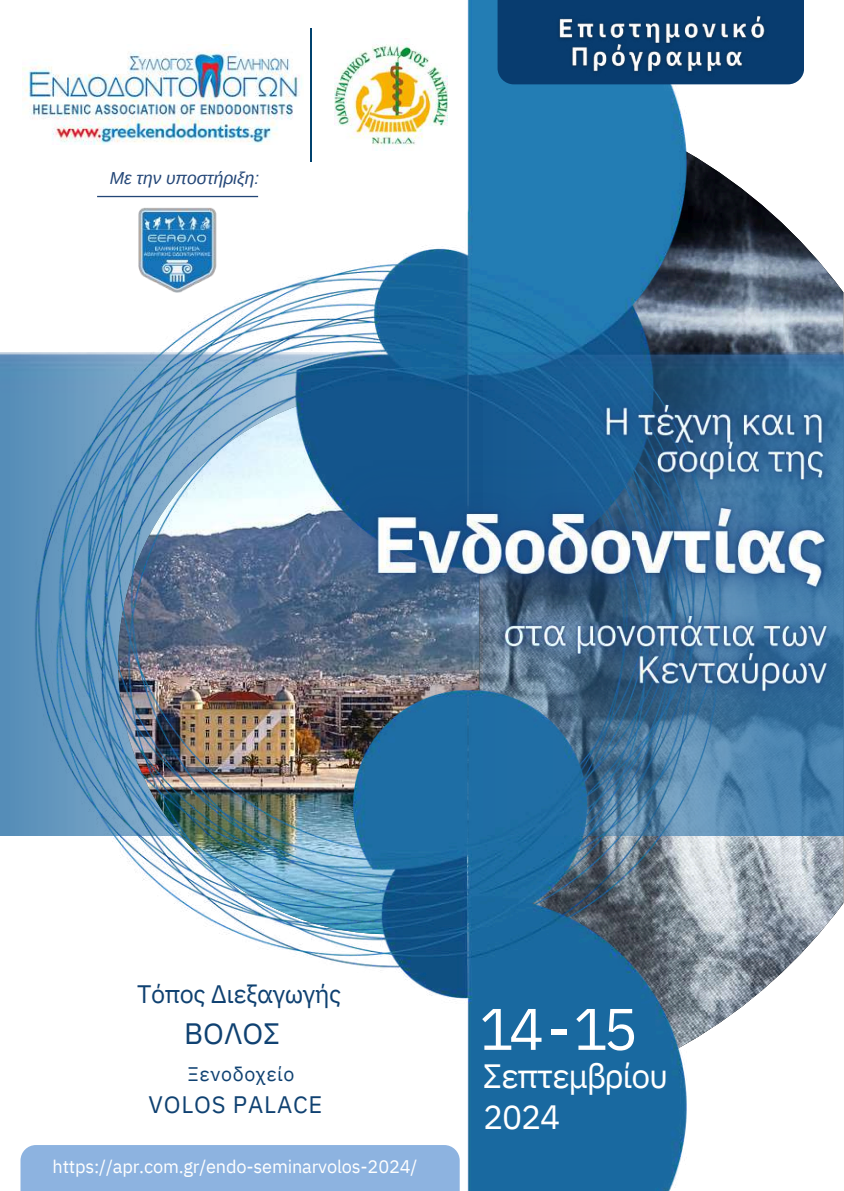
<style>
.page{position:relative;width:844px;height:1191px;background:#fff}
.page>*{position:absolute;margin:0;border:0;box-sizing:border-box;transform-origin:0 0}
.t1{font:58.62px "IBM Plex Sans";color:#fff}
.t2{font:33.6px "IBM Plex Sans";letter-spacing:-.035em;color:#fff}
.t3{font:29.4px "IBM Plex Sans";color:#0f4171}
.t4{font:25.2px "IBM Plex Sans";letter-spacing:-.02em;color:#0f4171}
.t5{font:23.8px "IBM Plex Sans";letter-spacing:.035em;color:#0f4171}
.t6{font:19.6px "IBM Plex Sans";letter-spacing:.035em;color:#0f4171}
.t7{font:18.2px "IBM Plex Sans";letter-spacing:-.01em;color:#fff}
.t8{font:italic 17.32px "Arimo";color:#234677}
</style>
<div class="page">
<div style="left:0;top:352px;width:27px;height:483px;background:#578eb8"></div>
<img style="left:728px;top:178px;width:115px;height:839px">
<img style="left:27px;top:0;width:701px;height:1190px">
<img style="left:483px;top:352px;width:361px;height:483px">
<div style="left:21px;top:1145px;width:439px;height:45px;background:#8db3e0"></div>
<hr style="left:311px;top:28px;width:1px;height:133px;background:#00426e">
<div style="left:498px;top:0;width:306px;height:84px;background:#083c6f"></div>
<img style="left:134px;top:207px;width:86px;height:85px">
<img style="left:334px;top:38px;width:113px;height:113px">
<img style="left:23px;top:45px;width:280px;height:100px">
<hr style="left:97px;top:196px;width:161px;height:1px;background:#234677">
<img style="left:550px;top:344px;width:294px;height:41px">
<img style="left:553px;top:8px;width:219px;height:70px">
<img style="left:265px;top:385px;width:579px;height:316px">
<img style="left:450px;top:555px;width:394px;height:191px">
<p class="t8" style="left:110px;top:169px;width:151px">Με την υποστήριξη:</p>
<h3 class="t4" style="left:137px;top:977px;width:205px">Τόπος Διεξαγωγής</h3>
<h3 class="t3" style="left:184px;top:1013px;width:98px">ΒΟΛΟΣ</h3>
<p class="t6" style="left:187px;top:1060px;width:109px">Ξενοδοχείο</p>
<h3 class="t5" style="left:149px;top:1088px;width:175px">VOLOS PALACE</h3>
<p class="t7" style="left:53px;top:1154px;width:366px">https://apr.com.gr/endo-seminarvolos-2024/</p>
<h1 class="t1" style="left:479px;top:989px;width:160px">14-15</h1>
<h2 class="t2" style="left:483px;top:1053px;width:187px">Σεπτεμβρίου</h2>
<h2 class="t2" style="left:483px;top:1094px;width:79px">2024</h2>
</div>
